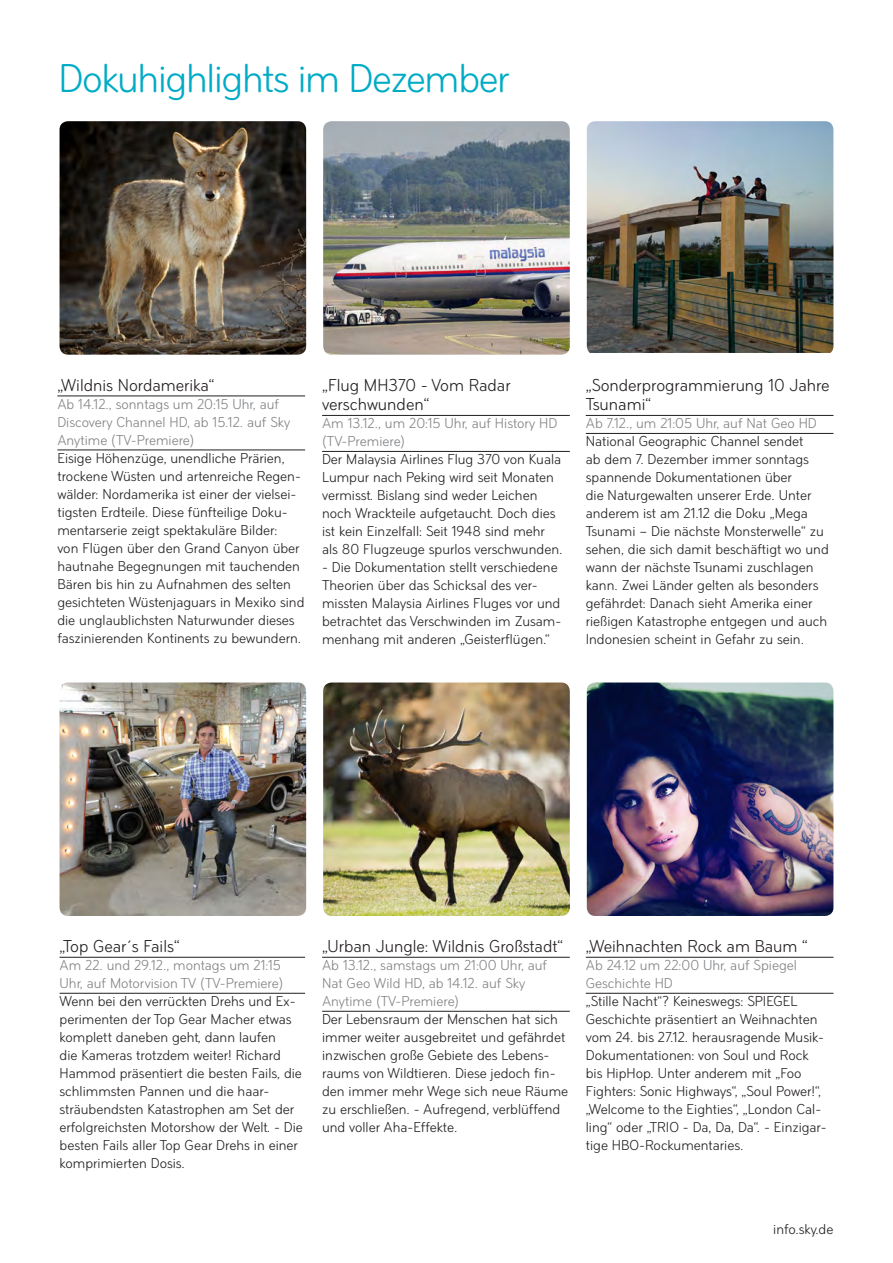
<style>
.page{position:relative;width:893px;height:1263px;background:#fff}
.page>*{position:absolute;margin:0;border:0;box-sizing:border-box;transform-origin:0 0}
.t1{font:42px "Sky Text";letter-spacing:-.03em;color:#00abc5}
.t2{font:18px/19.5px "Sky Text";color:#231f20}
.t3{font:15px/18px "Sky Text";color:#231f20}
.t4{font:15px/18px "Sky Text";color:#808285}
</style>
<div class="page">
<hr style="left:57px;top:396px;width:248px;height:1px;background:#231f20">
<hr style="left:57px;top:450px;width:248px;height:1px;background:#231f20">
<hr style="left:60px;top:957px;width:245px;height:1px;background:#231f20">
<hr style="left:60px;top:993px;width:245px;height:1px;background:#231f20">
<hr style="left:322px;top:415px;width:248px;height:1px;background:#231f20">
<hr style="left:322px;top:451px;width:248px;height:1px;background:#231f20">
<hr style="left:322px;top:957px;width:248px;height:1px;background:#231f20">
<hr style="left:322px;top:1011px;width:248px;height:1px;background:#231f20">
<hr style="left:586px;top:415px;width:247px;height:1px;background:#231f20">
<hr style="left:586px;top:433px;width:247px;height:1px;background:#231f20">
<hr style="left:586px;top:957px;width:247px;height:1px;background:#231f20">
<hr style="left:586px;top:993px;width:247px;height:1px;background:#231f20">
<img style="left:60px;top:121px;width:246px;height:234px">
<img style="left:60px;top:682px;width:246px;height:234px">
<img style="left:323px;top:121px;width:247px;height:234px">
<img style="left:323px;top:682px;width:247px;height:234px">
<img style="left:587px;top:121px;width:246px;height:232px">
<img style="left:587px;top:682px;width:246px;height:234px">
<p class="t1" style="left:58px;top:54px;width:453px">Dokuhighlights im Dezember</p>
<p class="t2" style="left:57px;top:375px;width:159px">„Wildnis Nordamerika“</p>
<p class="t4" style="left:57px;top:395px;width:234px">Ab 14.12., sonntags um 20:15 Uhr, auf<br>Discovery Channel HD, ab 15.12. auf Sky<br>Anytime (TV-Premiere)</p>
<p class="t3" style="left:57px;top:449px;width:249px">Eisige Höhenzüge, unendliche Prärien, trockene Wüsten und artenreiche Regen&shy;wälder: Nordamerika ist einer der vielsei&shy;tigsten Erdteile. Diese fünfteilige Doku&shy;mentarserie zeigt spektakuläre Bilder:<br>von Flügen über den Grand Canyon über hautnahe Begegnungen mit tauchenden Bären bis hin zu Aufnahmen des selten gesichteten Wüstenjaguars in Mexiko sind die unglaublichsten Naturwunder dieses faszinierenden Kontinents zu bewundern.</p>
<p class="t2" style="left:322px;top:375px;width:190px">„Flug MH370 - Vom Radar verschwunden“</p>
<p class="t4" style="left:322px;top:414px;width:237px">Am 13.12., um 20:15 Uhr, auf History HD (TV-Premiere)</p>
<p class="t3" style="left:322px;top:450px;width:242px">Der Malaysia Airlines Flug 370 von Kuala Lumpur nach Peking wird seit Monaten vermisst. Bislang sind weder Leichen noch Wrackteile aufgetaucht. Doch dies ist kein Einzelfall: Seit 1948 sind mehr als 80 Flugzeuge spurlos verschwunden.</p>
<p class="t3" style="left:322px;top:558px;width:241px">- Die Dokumentation stellt verschiedene Theorien über das Schicksal des ver&shy;missten Malaysia Airlines Fluges vor und betrachtet das Verschwinden im Zusam&shy;menhang mit anderen „Geisterflügen.“</p>
<p class="t2" style="left:586px;top:375px;width:245px">„Sonderprogrammierung 10 Jahre<br>Tsunami“</p>
<p class="t4" style="left:586px;top:414px;width:232px">Ab 7.12., um 21:05 Uhr, auf Nat Geo HD</p>
<p class="t3" style="left:586px;top:432px;width:244px">National Geographic Channel sendet<br>ab dem 7. Dezember immer sonntags spannende Dokumentationen über<br>die Naturgewalten unserer Erde. Unter anderem ist am 21.12 die Doku „Mega Tsunami – Die nächste Monsterwelle“ zu sehen, die sich damit beschäftigt wo und wann der nächste Tsunami zuschlagen kann. Zwei Länder gelten als besonders gefährdet: Danach sieht Amerika einer rießigen Katastrophe entgegen und auch Indonesien scheint in Gefahr zu sein.</p>
<p class="t2" style="left:60px;top:936px;width:122px">„Top Gear´s Fails“</p>
<p class="t4" style="left:60px;top:956px;width:225px">Am 22. und 29.12., montags um 21:15<br>Uhr, auf Motorvision TV (TV-Premiere)</p>
<p class="t3" style="left:60px;top:992px;width:245px">Wenn bei den verrückten Drehs und Ex&shy;perimenten der Top Gear Macher etwas komplett daneben geht, dann laufen<br>die Kameras trotzdem weiter! Richard Hammod präsentiert die besten Fails, die schlimmsten Pannen und die haar&shy;sträubendsten Katastrophen am Set der erfolgreichsten Motorshow der Welt. - Die besten Fails aller Top Gear Drehs in einer komprimierten Dosis.</p>
<p class="t2" style="left:322px;top:936px;width:243px">„Urban Jungle: Wildnis Großstadt“</p>
<p class="t4" style="left:322px;top:956px;width:227px">Ab 13.12., samstags um 21:00 Uhr, auf<br>Nat Geo Wild HD, ab 14.12. auf Sky<br>Anytime (TV-Premiere)</p>
<p class="t3" style="left:322px;top:1010px;width:248px">Der Lebensraum der Menschen hat sich immer weiter ausgebreitet und gefährdet inzwischen große Gebiete des Lebens&shy;raums von Wildtieren. Diese jedoch fin&shy;den immer mehr Wege sich neue Räume zu erschließen. - Aufregend, verblüffend und voller Aha-Effekte.</p>
<p class="t2" style="left:586px;top:936px;width:224px">„Weihnachten Rock am Baum “</p>
<p class="t4" style="left:586px;top:956px;width:213px">Ab 24.12 um 22:00 Uhr, auf Spiegel<br>Geschichte HD</p>
<p class="t3" style="left:586px;top:992px;width:242px">„Stille Nacht“? Keineswegs: SPIEGEL Geschichte präsentiert an Weihnachten vom 24. bis 27.12. herausragende Musik-Dokumentationen: von Soul und Rock bis HipHop. Unter anderem mit „Foo Fighters: Sonic Highways“, „Soul Power!“, „Welcome to the Eighties“, „London Cal&shy;ling“ oder „TRIO - Da, Da, Da“. - Einzigar&shy;tige HBO-Rockumentaries.</p>
<p class="t3" style="left:773px;top:1220px;width:62px">info.sky.de</p>
</div>
